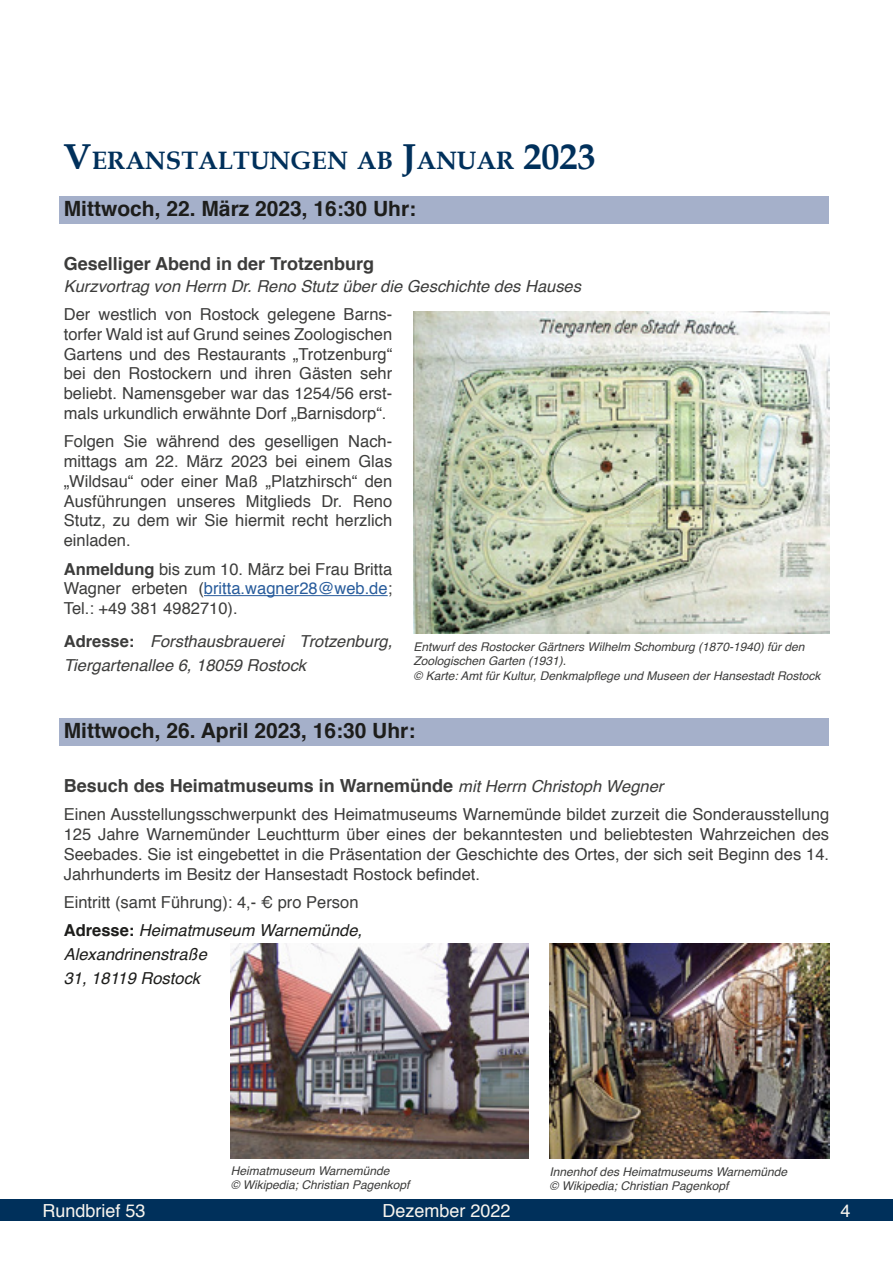
<style>
.page{position:relative;width:893px;height:1263px;background:#fff}
.page>*{position:absolute;margin:0;border:0;box-sizing:border-box;transform-origin:0 0}
.t1{font:700 25.2px "Book Antiqua";color:#00305b}
.t2{font:700 21px "Helvetica";color:#1d1d1b}
.t3{font:700 18px "Helvetica";color:#3c3c3b}
.t4{font:18px "Helvetica";color:#f9f5ee}
.t5{font:16.5px/19.8px "Helvetica";color:#3c3c3b;text-align:justify}
.t6{font:italic 16.5px/24px "Helvetica";color:#3c3c3b}
.t7{font:italic 16.5px/24px "Helvetica";color:#1d1d1b}
.t8{font:italic 12px/14.4px "Helvetica";color:#3c3c3b}
.s1{font-size:36px}
.s2{font-weight:700}
.s3{color:#275b9b}
.s4{font-weight:700;font-style:normal}
.s5{font-weight:400;font-style:italic;font-size:16.5px}
.s6{font-weight:700;color:#1d1d1b}
.s7{font-style:italic;color:#1d1d1b}
</style>
<div class="page">
<div style="left:0;top:1199px;width:893px;height:21px;background:#00305b"></div>
<div style="left:60px;top:196px;width:769px;height:28px;background:#a5b0ca"></div>
<hr style="left:204px;top:595px;width:184px;height:1px;background:#275b9b">
<div style="left:60px;top:718px;width:769px;height:28px;background:#a5b0ca"></div>
<img style="left:414px;top:311px;width:415px;height:322px">
<img style="left:231px;top:943px;width:297px;height:215px">
<img style="left:550px;top:943px;width:279px;height:215px">
<h1 class="t1" style="left:64px;top:143px;width:533px"><span class="s1">V</span>ERANSTALTUNGEN AB <span class="s1">J</span>ANUAR <span class="s1">2023</span></h1>
<p class="t2" style="left:64px;top:192px;width:354px">Mittwoch, 22. März 2023, 16:30 Uhr:</p>
<p class="t3" style="left:64px;top:249px;width:312px">Geselliger Abend in der Trotzenburg</p>
<p class="t6" style="left:64px;top:274px;width:519px">Kurzvortrag von Herrn Dr. Reno Stutz über die Geschichte des Hauses</p>
<p class="t5" style="left:64px;top:305px;width:330px">Der westlich von Rostock gelegene Barns&shy;torfer Wald ist auf Grund seines Zoologischen Gartens und des Restaurants „Trotzenburg“ bei den Rostockern und ihren Gästen sehr beliebt. Namensgeber war das 1254/56 erst&shy;mals urkundlich erwähnte Dorf „Barnisdorp“.</p>
<p class="t5" style="left:64px;top:432px;width:330px">Folgen Sie während des geselligen Nach&shy;mittags am 22. März 2023 bei einem Glas „Wildsau“ oder einer Maß „Platzhirsch“ den Ausführungen unseres Mitglieds Dr. Reno Stutz, zu dem wir Sie hiermit recht herzlich einladen.</p>
<p class="t5" style="left:64px;top:559px;width:330px"><span class="s2">Anmeldung</span> bis zum 10. März bei Frau Britta Wagner erbeten (<span class="s3">britta.wagner28@web.de</span>; Tel.: +49 381 4982710).</p>
<p class="t6" style="left:64px;top:629px;width:330px"><span class="s4">Adresse:</span> Forsthausbrauerei Trotzenburg,<br>Tiergartenallee 6, 18059 Rostock</p>
<p class="t8" style="left:414px;top:640px;width:409px">Entwurf des Rostocker Gärtners Wilhelm Schomburg (1870-1940) für den<br>Zoologischen Garten (1931).<br>© Karte: Amt für Kultur, Denkmalpflege und Museen der Hansestadt Rostock</p>
<p class="t2" style="left:64px;top:714px;width:353px">Mittwoch, 26. April 2023, 16:30 Uhr:</p>
<p class="t3" style="left:64px;top:771px;width:601px">Besuch des Heimatmuseums in Warnemünde <span class="s5">mit Herrn Christoph Wegner</span></p>
<p class="t5" style="left:64px;top:805px;width:767px">Einen Ausstellungsschwerpunkt des Heimatmuseums Warnemünde bildet zurzeit die Sonderausstellung 125 Jahre Warnemünder Leuchtturm über eines der bekanntesten und beliebtesten Wahrzeichen des Seebades. Sie ist eingebettet in die Präsentation der Geschichte des Ortes, der sich seit Beginn des 14.<br>Jahrhunderts im Besitz der Hansestadt Rostock befindet.</p>
<p class="t5" style="left:64px;top:889px;width:300px;line-height:28.2px">Eintritt (samt Führung): 4,- € pro Person<br><span class="s6">Adresse:</span> <span class="s7">Heimatmuseum Warnemünde,</span></p>
<p class="t7" style="left:64px;top:943px;width:145px">Alexandrinenstraße<br>31, 18119 Rostock</p>
<p class="t8" style="left:231px;top:1164px;width:180px">Heimatmuseum Warnemünde<br>© Wikipedia; Christian Pagenkopf</p>
<p class="t8" style="left:550px;top:1164px;width:239px">Innenhof des Heimatmuseums Warnemünde © Wikipedia; Christian Pagenkopf</p>
<p class="t4" style="left:43px;top:1196px;width:105px">Rundbrief 53</p>
<p class="t4" style="left:382px;top:1196px;width:130px">Dezember 2022</p>
<p class="t4" style="left:840px;top:1196px;width:12px">4</p>
</div>
